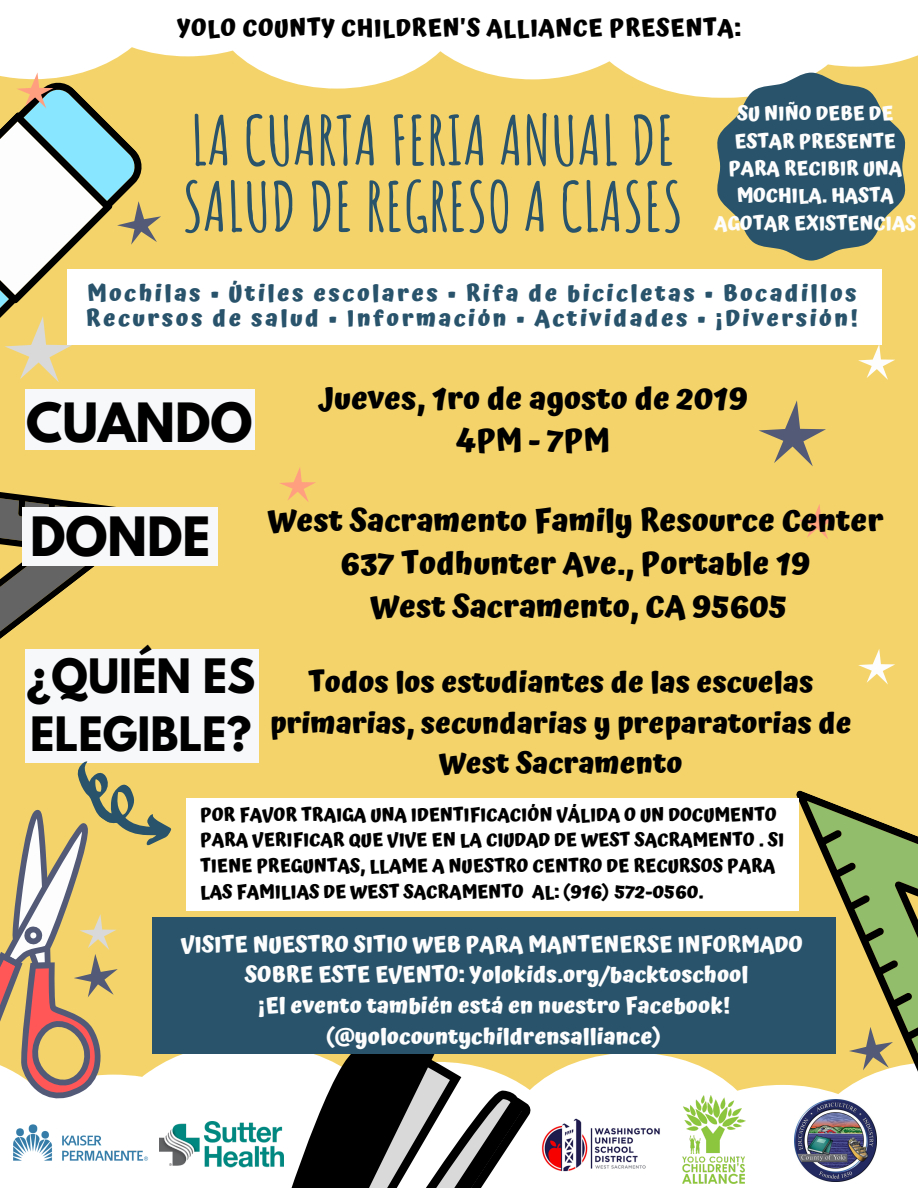
<style>
.page{position:relative;width:918px;height:1188px;background:#f4d46a}
.page>*{position:absolute;margin:0;border:0;box-sizing:border-box;transform-origin:0 0}
.t1{font:700 67.5px/66.2px "Amatic SC";color:#28536b}
.t2{font:700 48px "League Spartan";color:#000}
.t3{font:700 42px/58.2px "League Spartan";color:#000}
.t4{font:700 30.9px/43px "Atma";color:#000;text-align:center}
.t5{font:700 29.1px/40.2px "Atma";color:#000;text-align:center}
.t6{font:700 24px "Atma";letter-spacing:.025em;color:#000}
.t7{font:700 23.1px/24.9px "Atma";letter-spacing:.105em;color:#28536b}
.t8{font:700 22.05px/30.8px "Atma";color:#fdfdfd;text-align:center}
.t9{font:700 19.65px/27.3px "Atma";color:#fdfdfd;text-align:center}
.t10{font:700 18.45px/25.5px "Atma";color:#000}
</style>
<div class="page">
<div style="left:0;top:1054px;width:918px;height:134px;background:#fff"></div>
<svg style="left:0;top:0;width:918px;height:98px;fill:#fff"></svg>
<svg style="left:705px;top:790px;width:213px;height:321px"></svg>
<svg style="left:262px;top:1054px;width:272px;height:134px;background:#86857f"></svg>
<svg style="left:845px;top:1023px;width:52px;height:51px"></svg>
<svg style="left:759px;top:400px;width:67px;height:66px"></svg>
<svg style="left:799px;top:504px;width:36px;height:35px"></svg>
<img style="left:679px;top:1096px;width:70px;height:92px">
<div style="left:25px;top:389px;width:230px;height:60px;background:#f7f8fa"></div>
<div style="left:23px;top:508px;width:195px;height:58px;background:#f7f8fa"></div>
<div style="left:152px;top:918px;width:684px;height:136px;background:#28536b"></div>
<div style="left:67px;top:269px;width:815px;height:76px;background:#fff"></div>
<img style="left:541px;top:1117px;width:120px;height:55px">
<svg style="left:858px;top:649px;width:37px;height:36px"></svg>
<svg style="left:858px;top:345px;width:37px;height:35px"></svg>
<svg style="left:0;top:72px;width:166px;height:567px"></svg>
<svg style="left:279px;top:467px;width:37px;height:35px"></svg>
<div style="left:186px;top:798px;width:613px;height:113px;background:#fff"></div>
<div style="left:25px;top:649px;width:234px;height:113px;background:#f7f8fa"></div>
<img style="left:794px;top:1099px;width:82px;height:82px">
<img style="left:160px;top:1122px;width:124px;height:46px">
<img style="left:5px;top:1112px;width:147px;height:76px">
<svg style="left:715px;top:73px;width:192px;height:188px"></svg>
<svg style="left:0;top:761px;width:179px;height:351px"></svg>
<h3 class="t6" style="left:177px;top:14px;width:565px">YOLO COUNTY CHILDREN'S ALLIANCE PRESENTA:</h3>
<h1 class="t1" style="left:183px;top:106px;width:502px">LA CUARTA FERIA ANUAL DE<br>SALUD DE REGRESO A CLASES</h1>
<p class="t9" style="left:714px;top:100px;width:204px">SU NIÑO DEBE DE<br>ESTAR PRESENTE<br>PARA RECIBIR UNA<br>MOCHILA. HASTA<br>AGOTAR EXISTENCIAS</p>
<p class="t7" style="left:86px;top:280px;width:774px">Mochilas • Útiles escolares • Rifa de bicicletas • Bocadillos<br>Recursos de salud • Información • Actividades • ¡Diversión!</p>
<h2 class="t2" style="left:26px;top:399px;width:228px">CUANDO</h2>
<h3 class="t4" style="left:318px;top:377px;width:432px;line-height:42px">Jueves, 1ro de agosto de 2019<br>4PM - 7PM</h3>
<h2 class="t2" style="left:30px;top:513px;width:182px">DONDE</h2>
<h3 class="t3" style="left:27px;top:653px;width:230px">¿QUIÉN ES<br>ELEGIBLE?</h3>
<h3 class="t4" style="left:268px;top:499px;width:617px">West Sacramento Family Resource Center<br>637 Todhunter Ave., Portable 19<br>West Sacramento, CA 95605</h3>
<h3 class="t5" style="left:270px;top:662px;width:583px">Todos los estudiantes de las escuelas primarias, secundarias y preparatorias de<br>West Sacramento</h3>
<p class="t10" style="left:200px;top:802px;width:586px">POR FAVOR TRAIGA UNA IDENTIFICACIÓN VÁLIDA O UN DOCUMENTO PARA VERIFICAR QUE VIVE EN LA CIUDAD DE WEST SACRAMENTO . SI TIENE PREGUNTAS, LLAME A NUESTRO CENTRO DE RECURSOS PARA LAS FAMILIAS DE WEST SACRAMENTO AL: (916) 572-0560.</p>
<p class="t8" style="left:181px;top:929px;width:624px">VISITE NUESTRO SITIO WEB PARA MANTENERSE INFORMADO SOBRE ESTE EVENTO: Yolokids.org/backtoschool<br>¡El evento también está en nuestro Facebook! (@yolocountychildrensalliance)</p>
</div>
